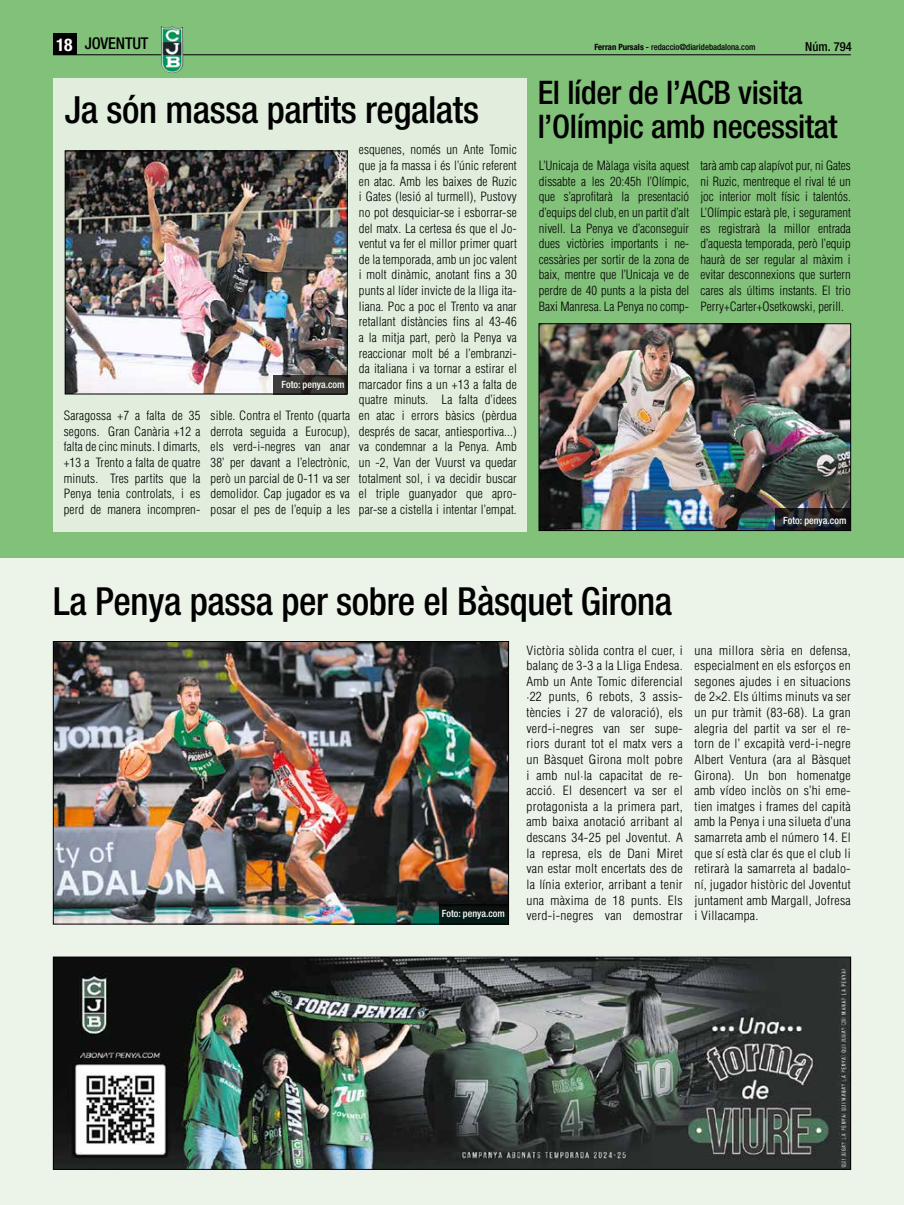
<style>
.page{position:relative;width:904px;height:1205px;background:#fff}
.page>*{position:absolute;margin:0;border:0;box-sizing:border-box;transform-origin:0 0}
.t1{font:500 condensed 38.75px "Helvetica Neue";letter-spacing:-.01em;color:#000}
.t2{font:500 condensed 37.5px "Helvetica Neue";letter-spacing:-.01em;color:#000}
.t3{font:500 condensed 32.5px/33.8px "Helvetica Neue";letter-spacing:-.01em;color:#000}
.t4{font:500 condensed 16.25px "Helvetica Neue";letter-spacing:-.01em;color:#000}
.t5{font:300 condensed 12.5px/15.6px "Helvetica";letter-spacing:.01em;color:#000;text-align:justify}
.t6{font:300 condensed 12.5px/15.6px "Helvetica";letter-spacing:.01em;color:#000;text-align:justify;scale:1.08 1}
.t7{font:500 condensed 12.5px "Helvetica Neue";color:#000}
.t8{font:500 condensed 10px "Helvetica Neue";color:#fff}
.t9{font:500 condensed 8.62px "Helvetica Neue";color:#000}
.s1{font-weight:700;font-size:17.5px;color:#fff}
.s2{font-weight:700}
</style>
<div class="page">
<div style="left:0;top:443px;width:904px;height:762px;background:#ecf4e9"></div>
<div style="left:0;top:0;width:904px;height:558px;background:#82c17a"></div>
<img style="left:55px;top:643px;width:451px;height:279px">
<div style="left:53px;top:641px;width:455px;height:283px;border:1px solid #000"></div>
<div style="left:439px;top:904px;width:69px;height:20px;background:linear-gradient(to right,#051915,#081612)"></div>
<div style="left:53px;top:78px;width:473px;height:453px;background:#e1eedd"></div>
<img style="left:55px;top:959px;width:793px;height:208px">
<div style="left:53px;top:957px;width:797px;height:212px;border:1px solid #000"></div>
<img style="left:541px;top:326px;width:307px;height:203px">
<div style="left:539px;top:324px;width:311px;height:207px;border:1px solid #000"></div>
<svg style="left:775px;top:508px;width:75px;height:22px;background:#1f2125"></svg>
<img style="left:67px;top:153px;width:278px;height:239px">
<div style="left:65px;top:151px;width:282px;height:243px;border:1px solid #000"></div>
<svg style="left:273px;top:375px;width:74px;height:19px"></svg>
<hr style="left:53px;top:54px;width:797px;height:1px;background:#000">
<img style="left:161px;top:26px;width:12px;height:47px">
<div style="left:53px;top:34px;width:24px;height:21px;background:#000"></div>
<h3 class="t4" style="left:56px;top:34px;width:94px"><span class="s1">18</span> JOVENTUT</h3>
<p class="t9" style="left:594px;top:41px;width:163px"><span class="s2">Ferran Pursals -</span> redaccio@diaridebadalona.com</p>
<p class="t7" style="left:805px;top:39px;width:48px">Núm. 794</p>
<h2 class="t2" style="left:65px;top:87px;width:416px">Ja són massa partits regalats</h2>
<p class="t5" style="left:64px;top:408px;width:138px">Saragossa +7 a falta de 35 segons. Gran Canària +12 a falta de cinc minuts. I dimarts, +13 a Trento a falta de quatre minuts. Tres partits que la Penya tenia controlats, i es perd de manera incompren-</p>
<p class="t8" style="left:281px;top:378px;width:65px">Foto: penya.com</p>
<p class="t5" style="left:210px;top:408px;width:141px">sible. Contra el Trento (quarta derrota seguida a Eurocup), els verd-i-negres van anar 38’ per davant a l’electrònic, però un parcial de 0-11 va ser demolidor. Cap jugador es va posar el pes de l’equip a les</p>
<p class="t5" style="left:359px;top:142px;width:159px">esquenes, només un Ante Tomic que ja fa massa i és l’únic referent en atac. Amb les baixes de Ruzic i Gates (lesió al turmell), Pustovy no pot desquiciar-se i esborrar-se del matx. La certesa és que el Jo&shy;ventut va fer el millor primer quart de la temporada, amb un joc valent i molt dinàmic, anotant fins a 30 punts al líder invicte de la lliga ita&shy;liana. Poc a poc el Trento va anar retallant distàncies fins al 43-46 a la mitja part, però la Penya va reaccionar molt bé a l’embranzi&shy;da italiana i va tornar a estirar el marcador fins a un +13 a falta de quatre minuts. La falta d’idees en atac i errors bàsics (pèrdua després de sacar, antiesportiva...) va condemnar a la Penya. Amb un -2, Van der Vuurst va quedar totalment sol, i va decidir buscar el triple guanyador que apro&shy;par-se a cistella i intentar l’empat.</p>
<h3 class="t3" style="left:537px;top:76px;width:301px">El líder de l’ACB visita l’Olímpic amb necessitat</h3>
<p class="t5" style="left:539px;top:158px;width:152px">L’Unicaja de Màlaga visita aquest dissabte a les 20:45h l’Olímpic, que s’aprofitarà la presentació d’equips del club, en un partit d’alt nivell. La Penya ve d’aconseguir dues victòries importants i ne&shy;cessàries per sortir de la zona de baix, mentre que l’Unicaja ve de perdre de 40 punts a la pista del Baxi Manresa. La Penya no comp-</p>
<p class="t5" style="left:700px;top:158px;width:152px">tarà amb cap alapívot pur, ni Gates ni Ruzic, mentreque el rival té un joc interior molt físic i talentós.<br>L’Olímpic estarà ple, i segurament es registrarà la millor entrada d’aquesta temporada, però l’equip haurà de ser regular al màxim i evitar desconnexions que surtern cares als últims instants. El trio Perry+Carter+Osetkowski, perill.</p>
<p class="t8" style="left:783px;top:514px;width:65px">Foto: penya.com</p>
<h1 class="t1" style="left:53px;top:578px;width:620px">La Penya passa per sobre el Bàsquet Girona</h1>
<p class="t6" style="left:526px;top:642px;width:146px">Victòria sòlida contra el cuer, i balanç de 3-3 a la Lliga Endesa.<br>Amb un Ante Tomic diferencial ·22 punts, 6 rebots, 3 assis&shy;tències i 27 de valoració), els verd-i-negres van ser supe&shy;riors durant tot el matx vers a un Bàsquet Girona molt pobre i amb nul·la capacitat de re&shy;acció. El desencert va ser el protagonista a la primera part, amb baixa anotació arribant al descans 34-25 pel Joventut. A la represa, els de Dani Miret van estar molt encertats des de la línia exterior, arribant a tenir una màxima de 18 punts. Els verd-i-negres van demostrar</p>
<p class="t8" style="left:442px;top:907px;width:65px">Foto: penya.com</p>
<p class="t6" style="left:694px;top:642px;width:146px">una millora sèria en defensa, especialment en els esforços en segones ajudes i en situacions de 2×2. Els últims minuts va ser un pur tràmit (83-68). La gran alegria del partit va ser el re&shy;torn de l’ excapità verd-i-negre Albert Ventura (ara al Bàsquet Girona). Un bon homenatge amb vídeo inclòs on s’hi eme&shy;tien imatges i frames del capità amb la Penya i una silueta d’una samarreta amb el número 14. El que sí està clar és que el club li retirarà la samarreta al badalo&shy;ní, jugador històric del Joventut juntament amb Margall, Jofresa i Villacampa.</p>
</div>
